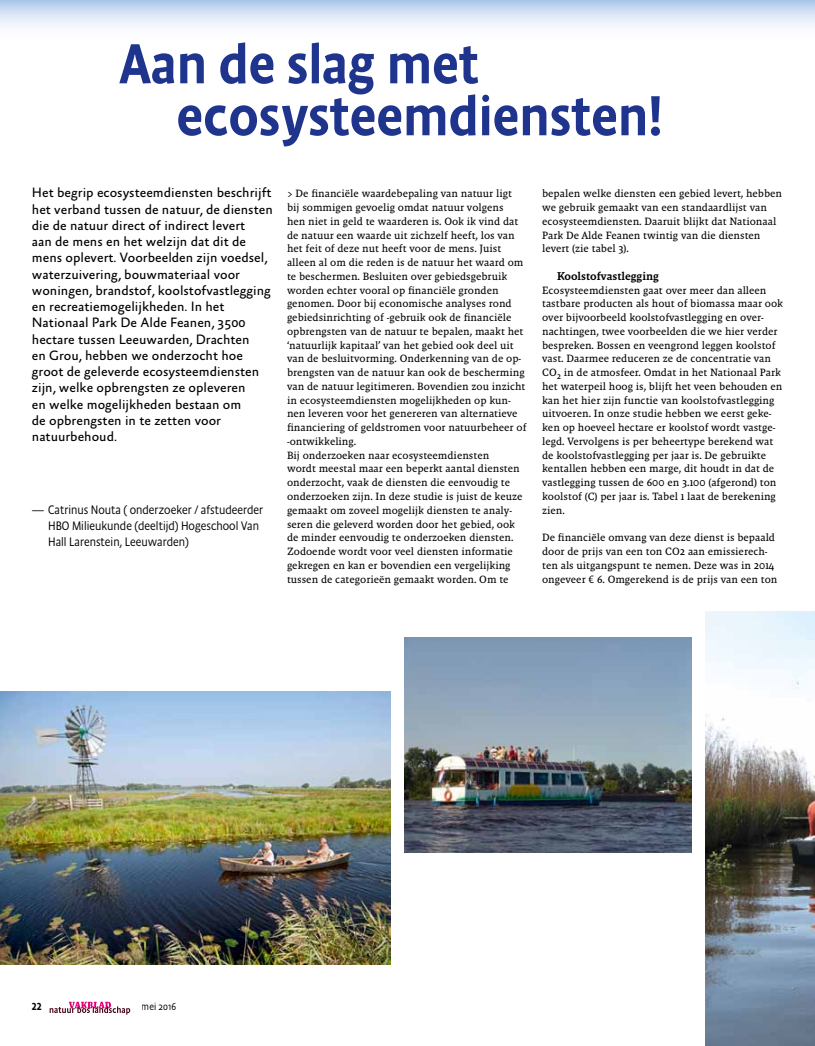
<style>
.page{position:relative;width:815px;height:1046px;background:#fff}
.page>*{position:absolute;margin:0;border:0;box-sizing:border-box;transform-origin:0 0}
.t1{font:500 57.25px/51.9px "Absara Sans Head";color:#1f358d}
.t2{font:13.75px/16.2px "Absara Sans";color:#000}
.t3{font:300 12.5px/16.2px "Absara Sans TF Head";color:#000}
.t4{font:11.5px "Malaga Med";color:#000}
.t5{font:10.75px/13.8px "Malaga Reg";color:#000}
.t6{font:300 10.38px "Absara Sans Head";color:#000}
.t7{font:500 10.38px "Absara Sans TF Head";color:#000}
</style>
<div class="page">
<img style="left:0;top:691px;width:391px;height:273px">
<img style="left:405px;top:637px;width:287px;height:215px">
<img style="left:705px;top:611px;width:110px;height:434px">
<svg style="left:50px;top:1001px;width:80px;height:13px"></svg>
<svg style="left:0;top:0;width:815px;height:27px;background:#d4e2f4"></svg>
<h1 class="t1" style="left:176px;top:38px;width:488px;text-indent:-57px">Aan de slag met ecosysteemdiensten!</h1>
<p class="t2" style="left:32px;top:185px;width:242px">Het begrip ecosysteemdiensten beschrijft het verband tussen de natuur, de diensten die de natuur direct of indirect levert<br>aan de mens en het welzijn dat dit de mens oplevert. Voorbeelden zijn voedsel, waterzuivering, bouwmateriaal voor woningen, brandstof, koolstofvastlegging en recreatiemogelijkheden. In het Nationaal Park De Alde Feanen, 3500 hectare tussen Leeuwarden, Drachten<br>en Grou, hebben we onderzocht hoe groot de geleverde ecosysteemdiensten zijn, welke opbrengsten ze opleveren<br>en welke mogelijkheden bestaan om<br>de opbrengsten in te zetten voor natuurbehoud.</p>
<p class="t3" style="left:48px;top:501px;width:217px;text-indent:-16px">— Catrinus Nouta ( onderzoeker / afstudeerder<br>HBO Milieukunde (deeltijd) Hogeschool Van<br>Hall Larenstein, Leeuwarden)</p>
<p class="t5" style="left:287px;top:187px;width:241px">&gt; De financiële waardebepaling van natuur ligt bij sommigen gevoelig omdat natuur volgens<br>hen niet in geld te waarderen is. Ook ik vind dat de natuur een waarde uit zichzelf heeft, los van het feit of deze nut heeft voor de mens. Juist alleen al om die reden is de natuur het waard om te beschermen. Besluiten over gebiedsgebruik worden echter vooral op financiële gronden genomen. Door bij economische analyses rond gebiedsinrichting of -gebruik ook de financiële opbrengsten van de natuur te bepalen, maakt het ‘natuurlijk kapitaal’ van het gebied ook deel uit van de besluitvorming. Onderkenning van de op&shy;brengsten van de natuur kan ook de bescherming van de natuur legitimeren. Bovendien zou inzicht in ecosysteemdiensten mogelijkheden op kun&shy;nen leveren voor het genereren van alternatieve financiering of geldstromen voor natuurbeheer of -ontwikkeling.<br>Bij onderzoeken naar ecosysteemdiensten<br>wordt meestal maar een beperkt aantal diensten onderzocht, vaak de diensten die eenvoudig te onderzoeken zijn. In deze studie is juist de keuze gemaakt om zoveel mogelijk diensten te analy&shy;seren die geleverd worden door het gebied, ook de minder eenvoudig te onderzoeken diensten.<br>Zodoende wordt voor veel diensten informatie gekregen en kan er bovendien een vergelijking tussen de categorieën gemaakt worden. Om te</p>
<p class="t5" style="left:542px;top:187px;width:242px">bepalen welke diensten een gebied levert, hebben we gebruik gemaakt van een standaardlijst van ecosysteemdiensten. Daaruit blijkt dat Nationaal Park De Alde Feanen twintig van die diensten levert (zie tabel 3).</p>
<p class="t4" style="left:557px;top:269px;width:103px">Koolstofvastlegging</p>
<p class="t5" style="left:542px;top:283px;width:242px">Ecosysteemdiensten gaat over meer dan alleen tastbare producten als hout of biomassa maar ook over bijvoorbeeld koolstofvastlegging en over&shy;nachtingen, twee voorbeelden die we hier verder bespreken. Bossen en veengrond leggen koolstof vast. Daarmee reduceren ze de concentratie van CO<sub>2</sub> in de atmosfeer. Omdat in het Nationaal Park het waterpeil hoog is, blijft het veen behouden en kan het hier zijn functie van koolstofvastlegging uitvoeren. In onze studie hebben we eerst geke&shy;ken op hoeveel hectare er koolstof wordt vastge&shy;legd. Vervolgens is per beheertype berekend wat de koolstofvastlegging per jaar is. De gebruikte kentallen hebben een marge, dit houdt in dat de vastlegging tussen de 600 en 3.100 (afgerond) ton koolstof (C) per jaar is. Tabel 1 laat de berekening zien.</p>
<p class="t5" style="left:542px;top:530px;width:237px">De financiële omvang van deze dienst is bepaald door de prijs van een ton CO2 aan emissierech&shy;ten als uitgangspunt te nemen. Deze was in 2014 ongeveer € 6. Omgerekend is de prijs van een ton</p>
<p class="t7" style="left:32px;top:999px;width:11px">22</p>
<p class="t6" style="left:142px;top:999px;width:36px">mei 2016</p>
</div>
